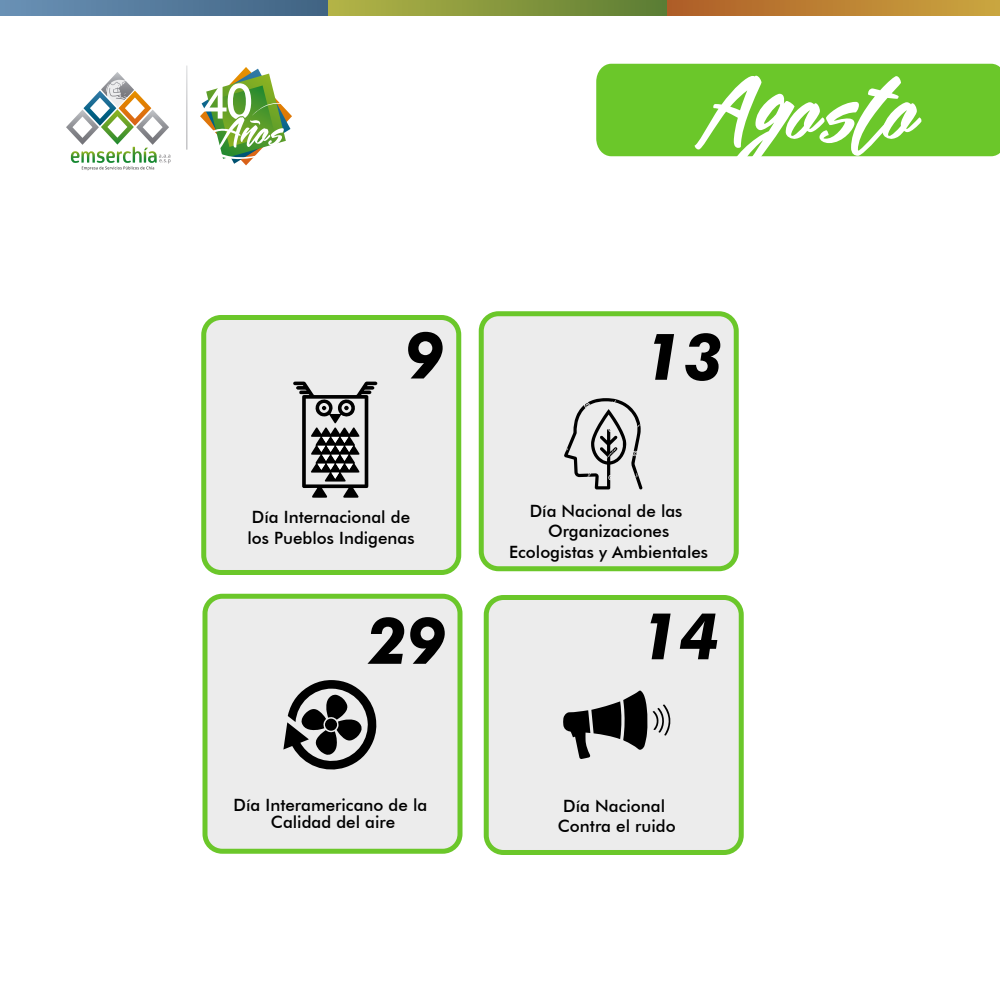
<style>
.page{position:relative;width:1000px;height:1000px;background:#fff}
.page>*{position:absolute;margin:0;border:0;box-sizing:border-box;transform-origin:0 0}
.t1{font:90px "Mekar Scriptfree";color:#fff}
.t2{font:italic 700 64.5px "Futura BT";color:#000}
.t3{font:500 17px/20.4px "Futura BT";color:#000;text-align:center}
</style>
<div class="page">
<div style="left:596px;top:64px;width:404px;height:92px;background:#6bc72a"></div>
<div style="left:0;top:0;width:329px;height:16px;background:linear-gradient(to right,#6a91b5,#406382)"></div>
<div style="left:329px;top:0;width:339px;height:16px;background:linear-gradient(to right,#b4b446,#5a7c35)"></div>
<div style="left:668px;top:0;width:332px;height:16px;background:linear-gradient(to right,#af5d27,#caa640)"></div>
<svg style="left:66px;top:72px;width:105px;height:98px"></svg>
<hr style="left:187px;top:65px;width:1px;height:85px;background:#e5e5e7">
<svg style="left:200px;top:67px;width:92px;height:99px"></svg>
<div style="left:204px;top:317px;width:255px;height:255px;background:#ececec;border-radius:17px"></div>
<div style="left:201px;top:315px;width:260px;height:260px;border:5px solid #6bc72a;border-radius:17px"></div>
<div style="left:481px;top:314px;width:255px;height:255px;background:#ececec;border-radius:17px"></div>
<div style="left:479px;top:311px;width:260px;height:260px;border:5px solid #6bc72a;border-radius:17px"></div>
<div style="left:486px;top:597px;width:255px;height:255px;background:#ececec;border-radius:17px"></div>
<div style="left:484px;top:595px;width:260px;height:260px;border:5px solid #6bc72a;border-radius:17px"></div>
<div style="left:205px;top:596px;width:255px;height:255px;background:#ececec;border-radius:17px"></div>
<div style="left:202px;top:594px;width:260px;height:260px;border:5px solid #6bc72a;border-radius:17px"></div>
<svg style="left:293px;top:382px;width:84px;height:116px"></svg>
<svg style="left:564px;top:398px;width:79px;height:92px"></svg>
<svg style="left:283px;top:680px;width:94px;height:90px"></svg>
<div style="left:325px;top:719px;width:12px;height:12px;background:#000;border-radius:50%"></div>
<svg style="left:563px;top:690px;width:108px;height:69px"></svg>
<h2 class="t2" style="left:405px;top:316px;width:41px">9</h2>
<p class="t3" style="left:247px;top:507px;width:169px;text-align:left">Día Internacional de los Pueblos Indigenas</p>
<h2 class="t2" style="left:367px;top:602px;width:80px">29</h2>
<p class="t3" style="left:234px;top:796px;width:195px;line-height:17.9px">Día Interamericano de la<br>Calidad del aire</p>
<h1 class="t1" style="left:695px;top:76px;width:223px">Agosto</h1>
<h2 class="t2" style="left:644px;top:318px;width:80px">13</h2>
<p class="t3" style="left:509px;top:501px;width:200px">Día Nacional de las<br>Organizaciones<br>Ecologistas y Ambientales</p>
<h2 class="t2" style="left:640px;top:597px;width:80px">14</h2>
<p class="t3" style="left:558px;top:796px;width:119px">Día Nacional<br>Contra el ruido</p>
</div>
